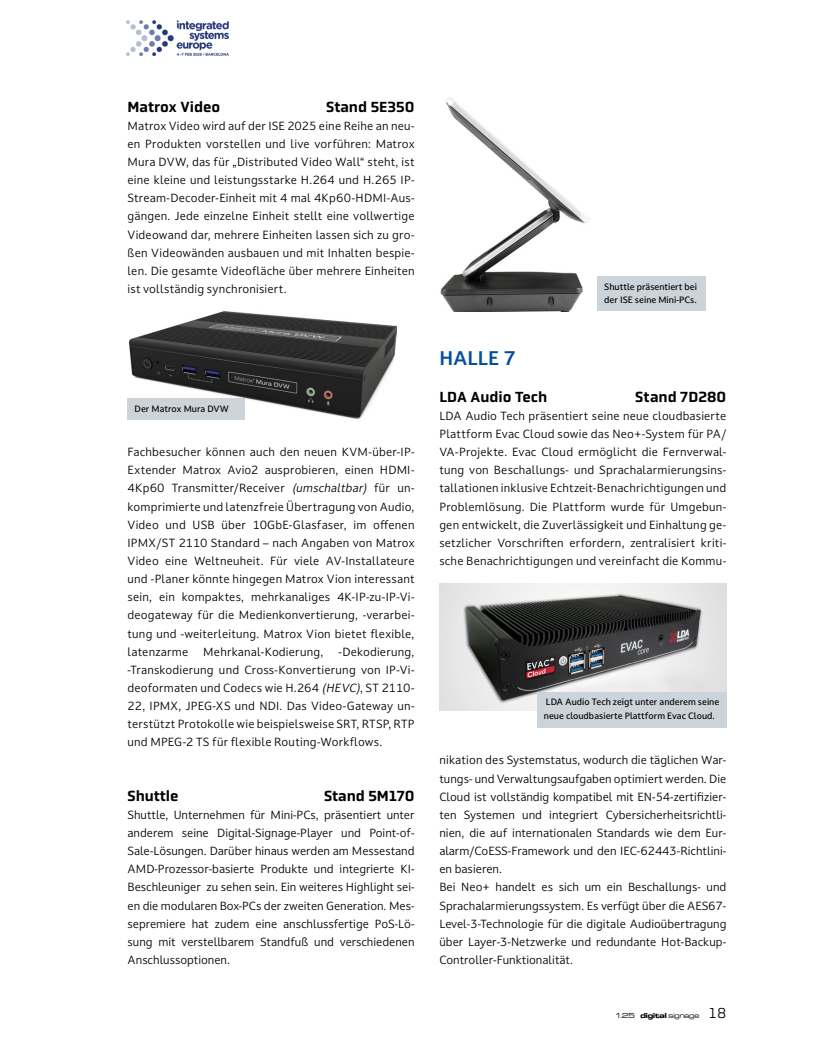
<style>
.page{position:relative;width:815px;height:1053px;background:#fff}
.page>*{position:absolute;margin:0;border:0;box-sizing:border-box;transform-origin:0 0}
.t1{font:700 18.75px "Darkmode Darkmode On";color:#004f9f}
.t2{font:500 15px "Obvia";color:#000}
.t3{font:11.25px/18.1px "Darkmode Darkmode On";color:#000;text-align:justify}
.t4{font:500 8.75px/13.1px "Darkmode Darkmode On";color:#000}
.t5{font:7.5px "Microgramma D Medi Exte";color:#000}
.s1{font-style:italic}
.s2{font-family:"Microgramma D Bold Exte"}
.s3{font-family:"Obvia";font-weight:300;font-size:15px}
</style>
<div class="page">
<img style="left:126px;top:20px;width:103px;height:36px">
<img style="left:440px;top:97px;width:150px;height:214px">
<div style="left:597px;top:276px;width:108px;height:35px;background:#ccd4da"></div>
<img style="left:439px;top:583px;width:287px;height:127px">
<div style="left:537px;top:692px;width:189px;height:35px;background:#ccd4da"></div>
<img style="left:130px;top:311px;width:267px;height:107px">
<div style="left:128px;top:398px;width:117px;height:22px;background:#ccd4da"></div>
<h2 class="t2" style="left:128px;top:97px;width:94px">Matrox Video</h2>
<h2 class="t2" style="left:326px;top:97px;width:90px">Stand 5E350</h2>
<p class="t3" style="left:128px;top:116px;width:289px">Matrox Video wird auf der ISE 2025 eine Reihe an neu&shy;en Produkten vorstellen und live vorführen: Matrox Mura DVW, das für „Distributed Video Wall“ steht, ist eine kleine und leistungsstarke H.264 und H.265 IP-Stream-Decoder-Einheit mit 4 mal 4Kp60-HDMI-Aus&shy;gängen. Jede einzelne Einheit stellt eine vollwertige Videowand dar, mehrere Einheiten lassen sich zu gro&shy;ßen Videowänden ausbauen und mit Inhalten bespie&shy;len. Die gesamte Videofläche über mehrere Einheiten ist vollständig synchronisiert.</p>
<p class="t4" style="left:135px;top:402px;width:96px">Der Matrox Mura DVW</p>
<p class="t3" style="left:128px;top:442px;width:289px">Fachbesucher können auch den neuen KVM-über-IP-Extender Matrox Avio2 ausprobieren, einen HDMI-4Kp60 Transmitter/Receiver <span class="s1">(umschaltbar)</span> für un&shy;komprimierte und latenzfreie Übertragung von Audio, Video und USB über 10GbE-Glasfaser, im offenen IPMX/ST 2110 Standard – nach Angaben von Matrox Video eine Weltneuheit. Für viele AV-Installateure und -Planer könnte hingegen Matrox Vion interessant sein, ein kompaktes, mehrkanaliges 4K-IP-zu-IP-Vi&shy;deogateway für die Medienkonvertierung, -verarbei&shy;tung und -weiterleitung. Matrox Vion bietet flexible, latenzarme</p>
<p class="t3" style="left:128px;top:642px;width:289px;text-indent:211px">-Dekodierung, -Transkodierung und Cross-Konvertierung von IP-Vi&shy;deoformaten und Codecs wie H.264 <span class="s1">(HEVC)</span>, ST 2110- 22, IPMX, JPEG-XS und NDI. Das Video-Gateway un&shy;terstützt Protokolle wie beispielsweise SRT, RTSP, RTP und MPEG-2 TS für flexible Routing-Workflows.</p>
<p class="t3" style="left:203px;top:642px;width:122px">Mehrkanal-Kodierung,</p>
<h2 class="t2" style="left:128px;top:786px;width:53px">Shuttle</h2>
<h2 class="t2" style="left:324px;top:786px;width:92px">Stand 5M170</h2>
<p class="t3" style="left:128px;top:805px;width:289px">Shuttle, Unternehmen für Mini-PCs, präsentiert unter anderem seine Digital-Signage-Player und Point-of-Sale-Lösungen. Darüber hinaus werden am Messestand AMD-Prozessor-basierte Produkte und integrierte KI-Beschleuniger zu sehen sein. Ein weiteres Highlight sei&shy;en die modularen Box-PCs der zweiten Generation. Mes&shy;sepremiere hat zudem eine anschlussfertige PoS-Lö&shy;sung mit verstellbarem Standfuß und verschiedenen Anschlussoptionen.</p>
<p class="t4" style="left:604px;top:280px;width:94px">Shuttle präsentiert bei der ISE seine Mini-PCs.</p>
<h1 class="t1" style="left:439px;top:346px;width:78px">HALLE 7</h1>
<h2 class="t2" style="left:439px;top:387px;width:109px">LDA Audio Tech</h2>
<h2 class="t2" style="left:635px;top:387px;width:93px">Stand 7D280</h2>
<p class="t3" style="left:439px;top:406px;width:289px">LDA Audio Tech präsentiert seine neue cloudbasierte Plattform Evac Cloud sowie das Neo+-System für PA/ VA-Projekte. Evac Cloud ermöglicht die Fernverwal&shy;tung von Beschallungs- und Sprachalarmierungsins&shy;tallationen inklusive Echtzeit-Benachrichtigungen und Problemlösung. Die Plattform wurde für Umgebun&shy;gen entwickelt, die Zuverlässigkeit und Einhaltung ge&shy;setzlicher Vorschriften erfordern, zentralisiert kriti&shy;sche Benachrichtigungen und vereinfacht die Kommu-</p>
<p class="t4" style="left:544px;top:695px;width:177px">LDA Audio Tech zeigt unter anderem seine neue cloudbasierte Plattform Evac Cloud.</p>
<p class="t3" style="left:439px;top:751px;width:289px;text-align:left">nikation des Systemstatus, wodurch die täglichen War&shy;tungs- und Verwaltungsaufgaben optimiert werden. Die Cloud ist vollständig kompatibel mit EN-54-zertifizier&shy;ten Systemen und integriert Cybersicherheitsrichtli&shy;nien, die auf internationalen Standards wie dem Eur&shy;alarm/CoESS-Framework und den IEC-62443-Richtlini&shy;en basieren.<br>Bei Neo+ handelt es sich um ein Beschallungs- und Sprachalarmierungssystem. Es verfügt über die AES67- Level-3-Technologie für die digitale Audioübertragung über Layer-3-Netzwerke und redundante Hot-Backup-Controller-Funktionalität.</p>
<p class="t5" style="left:615px;top:1011px;width:113px">1.25 <span class="s2">digital</span> signage <span class="s3">18</span></p>
</div>
